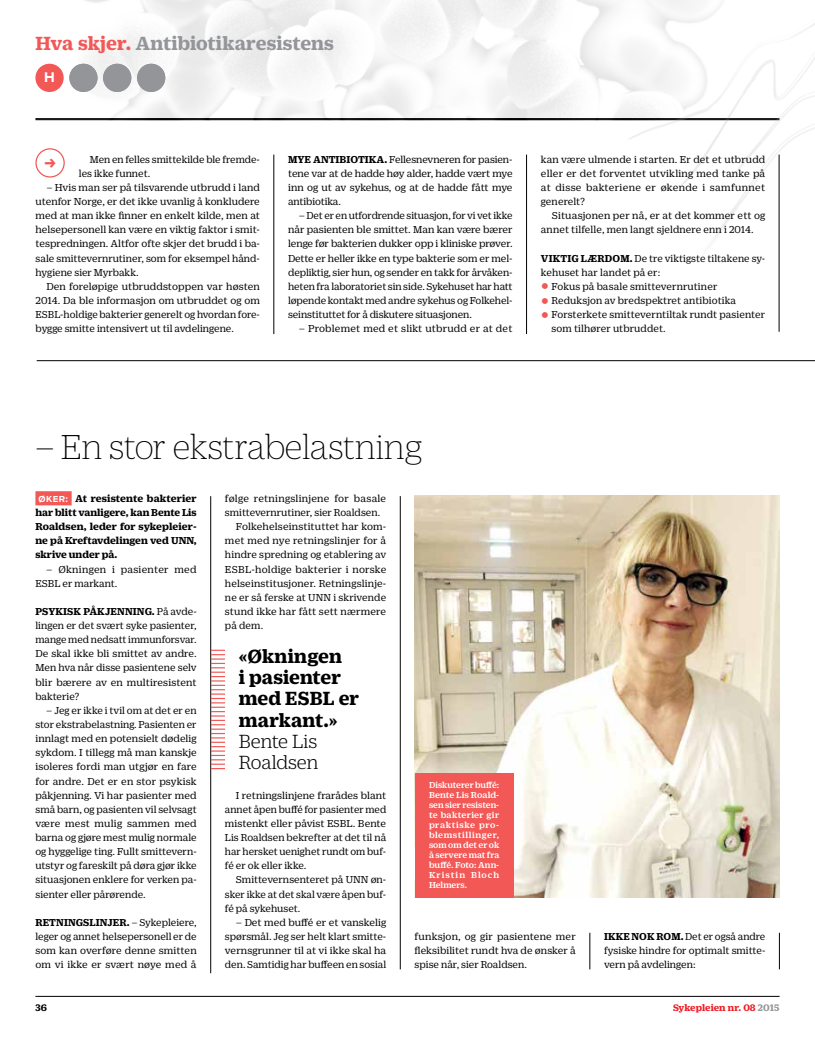
<style>
.page{position:relative;width:815px;height:1053px;background:#fff}
.page>*{position:absolute;margin:0;border:0;box-sizing:border-box;transform-origin:0 0}
.t1{font:100 37.5px "Duplicate Ionic";letter-spacing:-.02em;color:#000}
.t2{font:700 22.38px "Morgan Sans Cond";color:#f15856}
.t3{font:700 20.62px/21.2px "Duplicate Ionic";letter-spacing:-.005em;color:#000}
.t4{font:700 20.62px "Duplicate Ionic";color:#939598}
.t5{font:300 20.62px/21.2px "Duplicate Ionic";letter-spacing:-.01em;color:#000}
.t6{font:700 13.12px "Antenna";color:#fff}
.t7{font:10.88px/14.1px "Duplicate Ionic";color:#000;text-align:justify}
.t8{font:700 10.88px/14.1px "Duplicate Ionic";letter-spacing:-.005em;color:#000;text-align:justify}
.t9{font:10.88px "Duplicate Ionic";letter-spacing:.02em;color:#000}
.t10{font:700 10.25px "Duplicate Ionic";letter-spacing:.005em;color:#ed1d24}
.t11{font:700 10.25px "Duplicate Ionic";color:#000}
.t12{font:500 9.38px/10px "Duplicate Ionic";letter-spacing:-.005em;color:#fff;text-align:justify}
.s1{color:#f15856}
.s2{font-weight:700}
.s3{font-weight:100;font-size:31.25px;color:#f15856}
.s4{font-family:"Antenna";font-size:8.12px;color:#fff}
.s5{color:#939598}
</style>
<div class="page">
<hr style="left:35px;top:996px;width:745px;height:1px;background:#000">
<img style="left:613px;top:23px;width:202px;height:295px">
<img style="left:35px;top:0;width:771px;height:120px">
<div style="left:35px;top:64px;width:29px;height:28px;background:#f15856;border-radius:50%"></div>
<div style="left:69px;top:64px;width:29px;height:28px;background:#939598;border-radius:50%"></div>
<div style="left:103px;top:64px;width:28px;height:28px;background:#939598;border-radius:50%"></div>
<div style="left:137px;top:64px;width:28px;height:28px;background:#939598;border-radius:50%"></div>
<div style="left:35px;top:148px;width:30px;height:29px;border:1px solid #f15856;border-radius:50%"></div>
<hr style="left:526px;top:154px;width:1px;height:180px;background:#000">
<hr style="left:779px;top:154px;width:1px;height:178px;background:#000">
<hr style="left:274px;top:154px;width:1px;height:180px;background:#000">
<div style="left:35px;top:491px;width:37px;height:14px;background:#f15856"></div>
<hr style="left:210px;top:496px;width:1px;height:477px;background:#000">
<hr style="left:400px;top:496px;width:1px;height:473px;background:#000">
<hr style="left:590px;top:932px;width:1px;height:37px;background:#000">
<hr style="left:779px;top:932px;width:1px;height:37px;background:#000">
<hr style="left:37px;top:360px;width:778px;height:1px;background:#000">
<img style="left:415px;top:496px;width:365px;height:401px">
<div style="left:415px;top:772px;width:98px;height:125px;background:#f15856"></div>
<svg style="left:211px;top:649px;width:14px;height:120px"></svg>
<h3 class="t4" style="left:35px;top:28px;width:300px"><span class="s1">Hva skjer.</span> Antibiotikaresistens</h3>
<p class="t6" style="left:44px;top:70px;width:12px">H</p>
<p class="t7" style="left:79px;top:151px;width:183px;text-indent:11px">Men en felles smittekilde ble fremde&shy;les ikke funnet.</p>
<p class="t7" style="left:36px;top:179px;width:226px;text-indent:11px">– Hvis man ser på tilsvarende utbrudd i land utenfor Norge, er det ikke uvanlig å konkludere med at man ikke finner en enkelt kilde, men at helsepersonell kan være en viktig faktor i smit&shy;tespredningen. Altfor ofte skjer det brudd i ba&shy;sale smittevernrutiner, som for eksempel hånd&shy;hygiene sier Myrbakk.</p>
<p class="t7" style="left:36px;top:278px;width:226px;text-indent:11px">Den foreløpige utbruddstoppen var høsten 2014. Da ble informasjon om utbruddet og om ESBL-holdige bakterier generelt og hvordan fore&shy;bygge smitte intensivert ut til avdelingene.</p>
<p class="t7" style="left:288px;top:151px;width:226px"><span class="s2">MYE ANTIBIOTIKA.</span> Fellesnevneren for pasien&shy;tene var at de hadde høy alder, hadde vært mye inn og ut av sykehus, og at de hadde fått mye antibiotika.</p>
<p class="t7" style="left:288px;top:208px;width:226px;text-indent:11px">– Det er en utfordrende situasjon, for vi vet ikke når pasienten ble smittet. Man kan være bærer lenge før bakterien dukker opp i kliniske prøver.<br>Dette er heller ikke en type bakterie som er mel&shy;depliktig, sier hun, og sender en takk for årvåken&shy;heten fra laboratoriet sin side. Sykehuset har hatt løpende kontakt med andre sykehus og Folkehel&shy;seinstituttet for å diskutere situasjonen.</p>
<p class="t7" style="left:299px;top:321px;width:215px">– Problemet med et slikt utbrudd er at det</p>
<h2 class="t2" style="left:44px;top:149px;width:14px">→</h2>
<p class="t7" style="left:541px;top:151px;width:226px">kan være ulmende i starten. Er det et utbrudd eller er det forventet utvikling med tanke på at disse bakteriene er økende i samfunnet generelt?</p>
<p class="t7" style="left:541px;top:208px;width:226px;text-indent:11px">Situasjonen per nå, er at det kommer ett og annet tilfelle, men langt sjeldnere enn i 2014.</p>
<p class="t7" style="left:541px;top:250px;width:226px"><span class="s2">VIKTIG LÆRDOM.</span> De tre viktigste tiltakene sy&shy;kehuset har landet på er:</p>
<p class="t7" style="left:541px;top:278px;width:178px"><span class="s3">•</span> Fokus på basale smittevernrutiner</p>
<p class="t7" style="left:541px;top:292px;width:197px"><span class="s3">•</span> Reduksjon av bredspektret antibiotika</p>
<p class="t7" style="left:552px;top:306px;width:215px;text-indent:-11px"><span class="s3">•</span> Forsterkete smitteverntiltak rundt pasienter som tilhører utbruddet.</p>
<h1 class="t1" style="left:35px;top:423px;width:389px">– En stor ekstrabelastning</h1>
<p class="t8" style="left:35px;top:490px;width:163px"><span class="s4">ØKER:</span> At resistente bakterier har blitt vanligere, kan Bente Lis Roaldsen, leder for sykepleier&shy;ne på Kreftavdelingen ved UNN, skrive under på.</p>
<p class="t7" style="left:35px;top:561px;width:163px;text-indent:11px">– Økningen i pasienter med<br>ESBL er markant.</p>
<p class="t7" style="left:35px;top:603px;width:163px"><span class="s2">PSYKISK PÅKJENNING.</span> På avde&shy;lingen er det svært syke pasienter, mange med nedsatt immunforsvar.<br>De skal ikke bli smittet av andre.<br>Men hva når disse pasientene selv blir bærere av en multiresistent bakterie?</p>
<p class="t7" style="left:35px;top:702px;width:163px;text-indent:11px">– Jeg er ikke i tvil om at det er en stor ekstrabelastning. Pasienten er innlagt med en potensielt dødelig sykdom. I tillegg må man kanskje isoleres fordi man utgjør en fare for andre. Det er en stor psykisk påkjenning. Vi har pasienter med små barn, og pasienten vil selvsagt være mest mulig sammen med barna og gjøre mest mulig normale og hyggelige ting. Fullt smittevern&shy;utstyr og fareskilt på døra gjør ikke situasjonen enklere for verken pa&shy;sienter eller pårørende.</p>
<p class="t7" style="left:35px;top:914px;width:163px"><span class="s2">RETNINGSLINJER.</span> – Sykepleiere, leger og annet helsepersonell er de som kan overføre denne smitten om vi ikke er svært nøye med å</p>
<p class="t9" style="left:225px;top:491px;width:163px">følge retningslinjene for basale</p>
<p class="t7" style="left:225px;top:504px;width:157px">smittevernrutiner, sier Roaldsen.</p>
<p class="t7" style="left:236px;top:518px;width:152px">Folkehelseinstituttet har kom-</p>
<p class="t7" style="left:225px;top:532px;width:163px">met med nye retningslinjer for å</p>
<p class="t7" style="left:225px;top:547px;width:163px">hindre spredning og etablering av</p>
<p class="t9" style="left:225px;top:561px;width:163px">ESBL-holdige bakterier i norske</p>
<p class="t7" style="left:225px;top:575px;width:163px">helseinstitusjoner. Retningslinje-</p>
<p class="t7" style="left:225px;top:589px;width:163px">ne er så ferske at UNN i skrivende</p>
<p class="t7" style="left:225px;top:603px;width:163px">stund ikke har fått sett nærmere</p>
<p class="t7" style="left:225px;top:617px;width:40px">på dem.</p>
<h3 class="t3" style="left:239px;top:643px;width:122px">«Økningen<br>i pasienter med ESBL er markant.»</h3>
<h3 class="t5" style="left:239px;top:729px;width:81px">Bente Lis<br>Roaldsen</h3>
<p class="t7" style="left:225px;top:787px;width:163px;text-indent:11px">I retningslinjene frarådes blant annet åpen buffé for pasienter med mistenkt eller påvist ESBL. Bente Lis Roaldsen bekrefter at det til nå har hersket uenighet rundt om buf&shy;fé er ok eller ikke.</p>
<p class="t7" style="left:225px;top:871px;width:163px;text-indent:11px">Smittevernsenteret på UNN øn&shy;sker ikke at det skal være åpen buf&shy;fé på sykehuset.</p>
<p class="t7" style="left:225px;top:914px;width:163px;text-indent:11px">– Det med buffé er et vanskelig spørsmål. Jeg ser helt klart smitte&shy;vernsgrunner til at vi ikke skal ha den. Samtidig har buffeen en sosial</p>
<p class="t12" style="left:429px;top:779px;width:72px">Diskuterer buffé:<br>Bente Lis Roald&shy;sen sier resisten&shy;te bakterier gir praktiske pro&shy;blemstillinger, som om det er ok å servere mat fra buffé. Foto: Ann-Kristin Bloch Helmers.</p>
<p class="t7" style="left:415px;top:928px;width:163px">funksjon, og gir pasientene mer fleksibilitet rundt hva de ønsker å spise når, sier Roaldsen.</p>
<p class="t7" style="left:604px;top:928px;width:163px"><span class="s2">IKKE NOK ROM.</span> Det er også andre fysiske hindre for optimalt smitte&shy;vern på avdelingen:</p>
<p class="t11" style="left:35px;top:999px;width:13px">36</p>
<p class="t10" style="left:673px;top:999px;width:108px">Sykepleien nr. 08 <span class="s5">2015</span></p>
</div>
